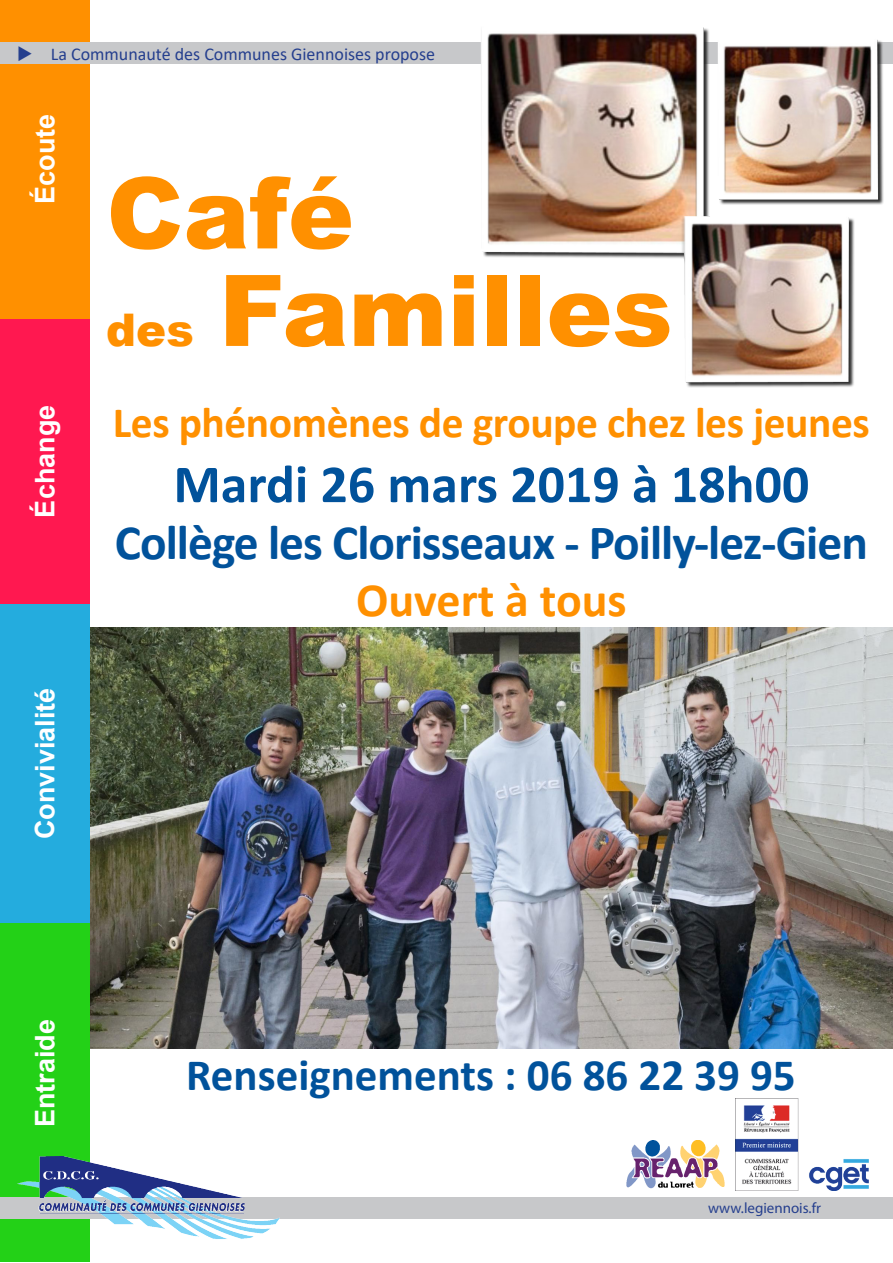
<style>
.page{position:relative;width:893px;height:1263px;background:#fff}
.page>*{position:absolute;margin:0;border:0;box-sizing:border-box;transform-origin:0 0}
.t1{font:900 99px "Arial";color:#ff9000}
.t2{font:700 54px "Calibri";color:#01529b}
.t3{font:700 49.5px "Calibri";letter-spacing:-.02em;color:#01529b}
.t4{font:700 48px "Calibri";color:#ff9000}
.t5{font:700 45px "Calibri";color:#01529b}
.t6{font:700 43.5px "Calibri";letter-spacing:-.01em;color:#ff9000}
.t7{font:700 27px "Arial";color:#fff}
.t8{font:18px "Calibri";color:#253f8e}
.t9{font:15px "Myriad Pro";color:#253f8e}
.s1{font-size:45px}
</style>
<div class="page">
<div style="left:0;top:0;width:90px;height:319px;background:#ff9000"></div>
<div style="left:0;top:923px;width:90px;height:339px;background:#23d117"></div>
<div style="left:0;top:1197px;width:893px;height:21px;background:#c7c8ca"></div>
<div style="left:0;top:42px;width:893px;height:22px;background:#c7c8ca"></div>
<img style="left:17px;top:1156px;width:263px;height:83px">
<div style="left:0;top:319px;width:90px;height:285px;background:#ff1850"></div>
<div style="left:0;top:604px;width:90px;height:319px;background:#24acde"></div>
<img style="left:481px;top:27px;width:403px;height:361px">
<img style="left:626px;top:1140px;width:99px;height:49px">
<img style="left:736px;top:1098px;width:133px;height:93px">
<img style="left:91px;top:627px;width:802px;height:421px">
<p class="t8" style="left:17px;top:41px;width:420px">◆ La Communauté des Communes Giennoises propose</p>
<p class="t7" style="left:26px;top:204px;width:92px;rotate:-90deg">Écoute</p>
<p class="t7" style="left:26px;top:518px;width:115px;rotate:-90deg">Échange</p>
<p class="t7" style="left:26px;top:839px;width:153px;rotate:-90deg">Convivialité</p>
<p class="t1" style="left:106px;top:141px;width:249px">Café</p>
<p class="t1" style="left:106px;top:239px;width:568px"><span class="s1">des</span> Familles</p>
<p class="t6" style="left:113px;top:391px;width:758px">Les phénomènes de groupe chez les jeunes</p>
<p class="t2" style="left:174px;top:446px;width:637px">Mardi 26 mars 2019 à 18h00</p>
<p class="t3" style="left:115px;top:508px;width:754px">Collège les Clorisseaux - Poilly-lez-Gien</p>
<p class="t4" style="left:356px;top:566px;width:272px">Ouvert à tous</p>
<p class="t7" style="left:26px;top:1127px;width:110px;rotate:-90deg">Entraide</p>
<p class="t5" style="left:186px;top:1043px;width:611px">Renseignements : 06 86 22 39 95</p>
<p class="t9" style="left:708px;top:1199px;width:114px">www.legiennois.fr</p>
</div>
